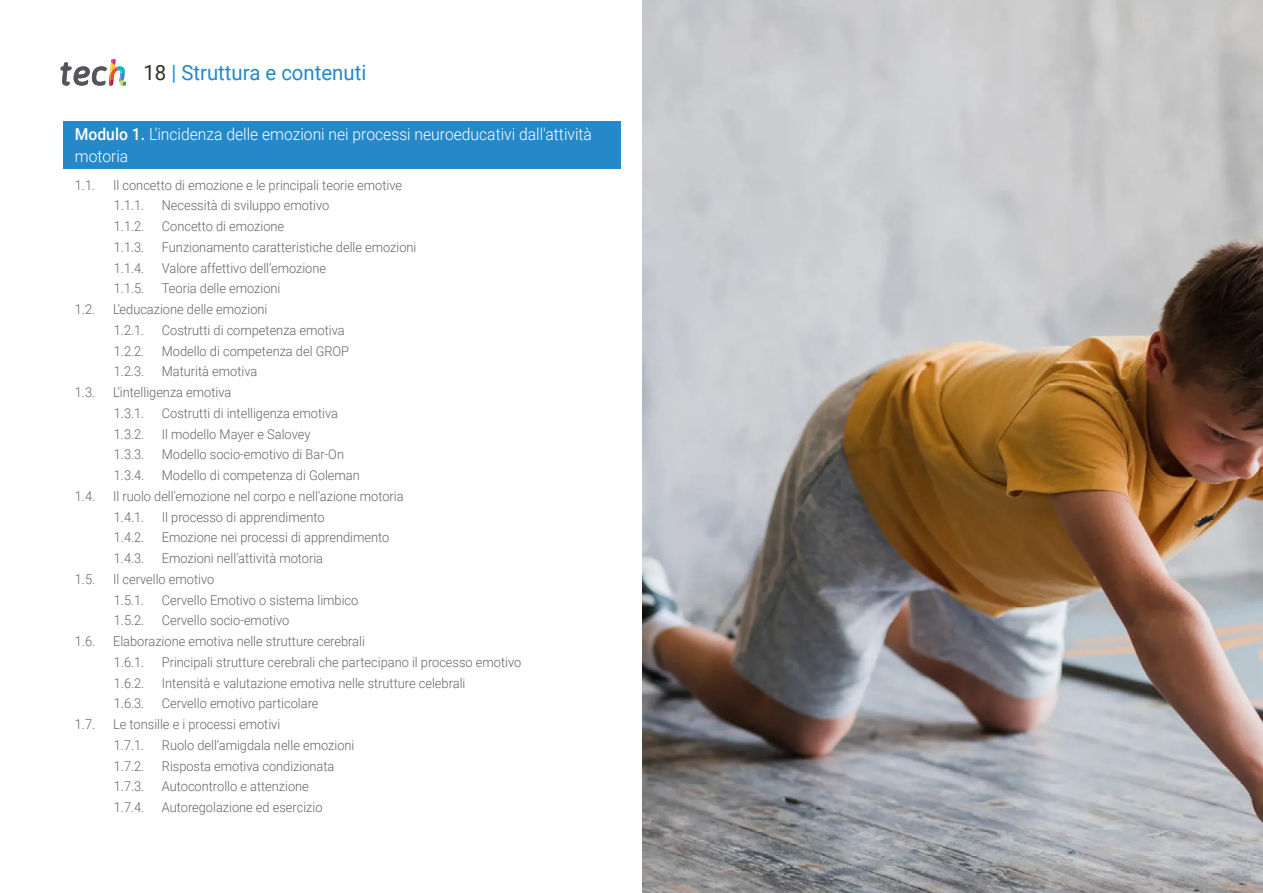
<style>
.page{position:relative;width:1263px;height:893px;background:#fff}
.page>*{position:absolute;margin:0;border:0;box-sizing:border-box;transform-origin:0 0}
.t1{font:21px "Roboto";color:#2488c9}
.t2{font:300 16.5px/22.5px "Roboto";color:#fff;scale:.95 1}
.t3{font:300 13.5px/20.7px "Roboto";color:#61646a;scale:.95 1}
.s1{color:#312e20}
.s2{font-weight:500}
</style>
<div class="page">
<img style="left:642px;top:0;width:621px;height:893px">
<div style="left:64px;top:121px;width:557px;height:48px;background:#2488c9"></div>
<svg style="left:61px;top:59px;width:65px;height:27px"></svg>
<h1 class="t1" style="left:144px;top:57px;width:224px"><span class="s1">18</span> | Struttura e contenuti</h1>
<p class="t2" style="left:75px;top:122px;width:546px"><span class="s2">Modulo 1.</span> L'incidenza delle emozioni nei processi neuroeducativi dall'attività motoria</p>
<p class="t3" style="left:75px;top:174px;width:23px">1.1.</p>
<p class="t3" style="left:113px;top:174px;width:306px">Il concetto di emozione e le principali teorie emotive<br>1.1.1.</p>
<p class="t3" style="left:162px;top:195px;width:178px">Necessità di sviluppo emotivo</p>
<p class="t3" style="left:114px;top:215px;width:34px">1.1.2.</p>
<p class="t3" style="left:162px;top:215px;width:130px">Concetto di emozione</p>
<p class="t3" style="left:114px;top:236px;width:34px">1.1.3.</p>
<p class="t3" style="left:162px;top:236px;width:269px">Funzionamento caratteristiche delle emozioni</p>
<p class="t3" style="left:114px;top:257px;width:34px">1.1.4.</p>
<p class="t3" style="left:162px;top:257px;width:174px">Valore affettivo dell’emozione</p>
<p class="t3" style="left:114px;top:278px;width:34px">1.1.5.</p>
<p class="t3" style="left:162px;top:278px;width:126px">Teoria delle emozioni</p>
<p class="t3" style="left:75px;top:298px;width:23px">1.2.</p>
<p class="t3" style="left:113px;top:298px;width:164px">L'educazione delle emozioni<br>1.2.1.</p>
<p class="t3" style="left:162px;top:319px;width:194px">Costrutti di competenza emotiva</p>
<p class="t3" style="left:114px;top:340px;width:34px">1.2.2.</p>
<p class="t3" style="left:162px;top:340px;width:199px">Modello di competenza del GROP</p>
<p class="t3" style="left:114px;top:361px;width:34px">1.2.3.</p>
<p class="t3" style="left:162px;top:361px;width:102px">Maturità emotiva</p>
<p class="t3" style="left:75px;top:381px;width:23px">1.3.</p>
<p class="t3" style="left:113px;top:381px;width:126px">L'intelligenza emotiva<br>1.3.1.</p>
<p class="t3" style="left:162px;top:402px;width:187px">Costrutti di intelligenza emotiva</p>
<p class="t3" style="left:114px;top:423px;width:34px">1.3.2.</p>
<p class="t3" style="left:162px;top:423px;width:158px">Il modello Mayer e Salovey</p>
<p class="t3" style="left:114px;top:444px;width:34px">1.3.3.</p>
<p class="t3" style="left:162px;top:444px;width:193px">Modello socio-emotivo di Bar-On</p>
<p class="t3" style="left:114px;top:464px;width:34px">1.3.4.</p>
<p class="t3" style="left:162px;top:464px;width:210px">Modello di competenza di Goleman</p>
<p class="t3" style="left:75px;top:485px;width:23px">1.4.</p>
<p class="t3" style="left:113px;top:485px;width:307px">Il ruolo dell'emozione nel corpo e nell'azione motoria<br>1.4.1.</p>
<p class="t3" style="left:162px;top:506px;width:173px">Il processo di apprendimento</p>
<p class="t3" style="left:114px;top:527px;width:34px">1.4.2.</p>
<p class="t3" style="left:162px;top:527px;width:241px">Emozione nei processi di apprendimento</p>
<p class="t3" style="left:114px;top:547px;width:34px">1.4.3.</p>
<p class="t3" style="left:162px;top:547px;width:171px">Emozioni nell'attività motoria</p>
<p class="t3" style="left:75px;top:568px;width:23px">1.5.</p>
<p class="t3" style="left:113px;top:568px;width:108px">Il cervello emotivo<br>1.5.1.</p>
<p class="t3" style="left:162px;top:589px;width:208px">Cervello Emotivo o sistema limbico</p>
<p class="t3" style="left:114px;top:610px;width:34px">1.5.2.</p>
<p class="t3" style="left:162px;top:610px;width:136px">Cervello socio-emotivo</p>
<p class="t3" style="left:75px;top:630px;width:23px">1.6.</p>
<p class="t3" style="left:113px;top:630px;width:267px">Elaborazione emotiva nelle strutture cerebrali<br>1.6.1.</p>
<p class="t3" style="left:162px;top:651px;width:380px">Principali strutture cerebrali che partecipano il processo emotivo</p>
<p class="t3" style="left:114px;top:672px;width:34px">1.6.2.</p>
<p class="t3" style="left:162px;top:672px;width:321px">Intensità e valutazione emotiva nelle strutture celebrali</p>
<p class="t3" style="left:114px;top:693px;width:34px">1.6.3.</p>
<p class="t3" style="left:162px;top:693px;width:166px">Cervello emotivo particolare</p>
<p class="t3" style="left:75px;top:713px;width:23px">1.7.</p>
<p class="t3" style="left:113px;top:713px;width:178px">Le tonsille e i processi emotivi<br>1.7.1.</p>
<p class="t3" style="left:162px;top:734px;width:204px">Ruolo dell’amigdala nelle emozioni</p>
<p class="t3" style="left:114px;top:755px;width:34px">1.7.2.</p>
<p class="t3" style="left:162px;top:755px;width:183px">Risposta emotiva condizionata</p>
<p class="t3" style="left:114px;top:776px;width:34px">1.7.3.</p>
<p class="t3" style="left:162px;top:776px;width:156px">Autocontrollo e attenzione</p>
<p class="t3" style="left:114px;top:796px;width:34px">1.7.4.</p>
<p class="t3" style="left:162px;top:796px;width:171px">Autoregolazione ed esercizio</p>
</div>
